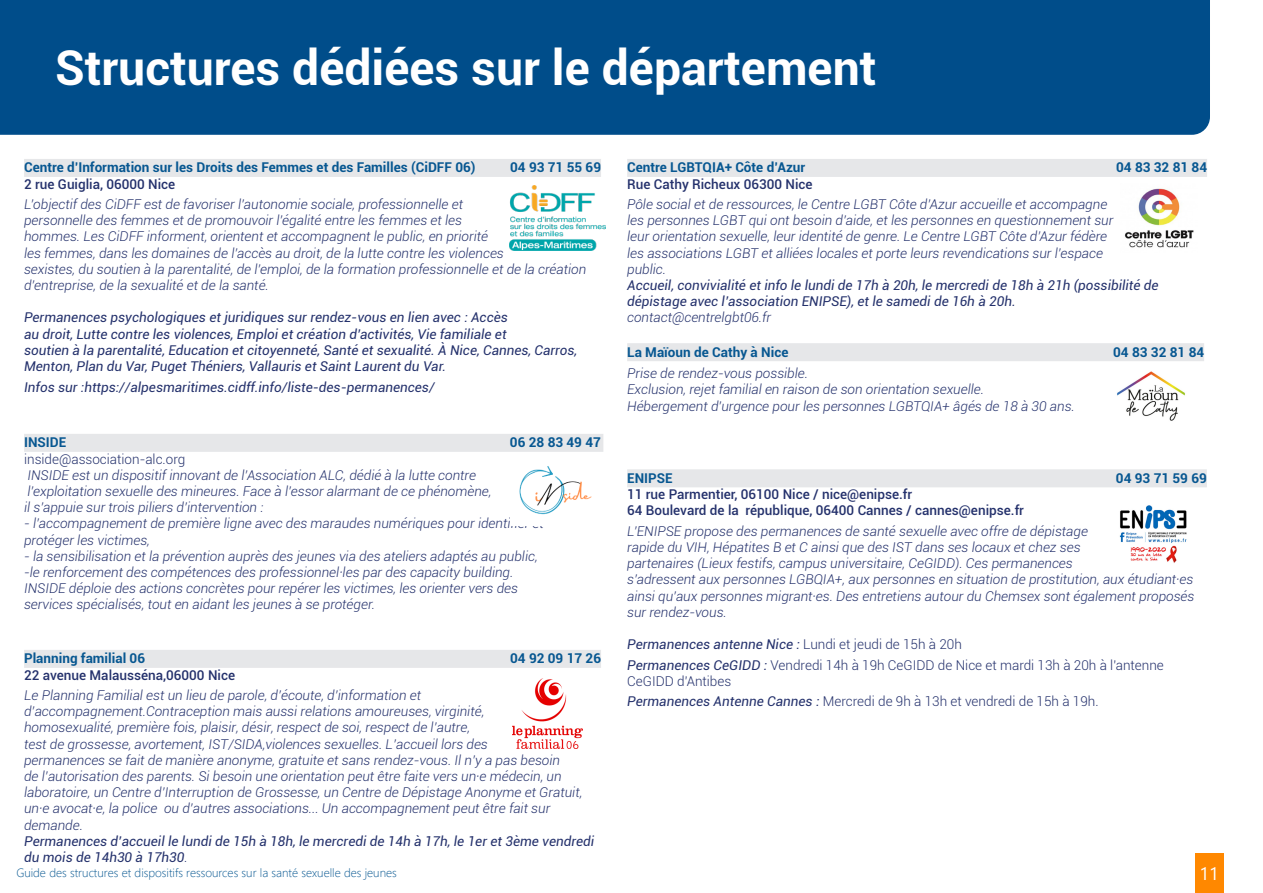
<style>
.page{position:relative;width:1263px;height:893px;background:#fff}
.page>*{position:absolute;margin:0;border:0;box-sizing:border-box;transform-origin:0 0}
.t1{font:700 48px "Roboto";color:#fff}
.t2{font:18px "Segoe UI";color:#fff}
.reste_des_infos{font:italic 300 13.5px/16.2px "Roboto";color:#24316c}
.reste_des_infos-2{font:italic 13.5px/16.2px "Roboto";color:#24316c}
.structure{font:700 13.5px "Roboto";color:#075791}
.reste_des_infos-3{font:300 13.5px/16.2px "Roboto";color:#24316c}
.adresses{font:500 13.5px "Roboto";color:#24316c}
.t3{font:300 12px "Segoe UI";color:#075791}
.s1{font-weight:300}
.s2{font-weight:300;font-style:normal}
.s3{font-weight:400;font-style:italic}
</style>
<div class="page">
<div style="left:1195px;top:854px;width:28px;height:39px;background:#f80"></div>
<div style="left:0;top:0;width:1210px;height:135px;background:#004d8a"></div>
<div style="left:24px;top:159px;width:577px;height:18px;background:#e6e7e9"></div>
<div style="left:24px;top:434px;width:579px;height:18px;background:#e6e7e9"></div>
<div style="left:24px;top:650px;width:577px;height:18px;background:#e6e7e9"></div>
<div style="left:627px;top:159px;width:580px;height:18px;background:#e6e7e9"></div>
<div style="left:627px;top:343px;width:577px;height:18px;background:#e6e7e9"></div>
<div style="left:627px;top:469px;width:580px;height:18px;background:#e6e7e9"></div>
<img style="left:1124px;top:188px;width:70px;height:60px">
<img style="left:510px;top:186px;width:96px;height:64px">
<img style="left:1117px;top:371px;width:68px;height:50px">
<img style="left:519px;top:466px;width:73px;height:49px">
<img style="left:513px;top:678px;width:69px;height:70px">
<img style="left:1119px;top:505px;width:68px;height:58px">
<p class="t1" style="left:55px;top:34px;width:823px">Structures dédiées sur le département</p>
<p class="structure" style="left:24px;top:158px;width:453px">Centre d’Information sur les Droits des Femmes et des Familles (CiDFF 06)</p>
<p class="structure" style="left:510px;top:158px;width:92px">04 93 71 55 69</p>
<p class="adresses" style="left:24px;top:174px;width:153px">2 rue Guiglia, 06000 Nice</p>
<p class="reste_des_infos" style="left:24px;top:196px;width:564px">L’objectif des CiDFF est de favoriser l’autonomie sociale, professionnelle et<br>personnelle des femmes et de promouvoir l’égalité entre les femmes et les<br>hommes. Les CiDFF informent, orientent et accompagnent le public, en priorité<br>les femmes, dans les domaines de l’accès au droit, de la lutte contre les violences<br>sexistes, du soutien à la parentalité, de l’emploi, de la formation professionnelle et de la création d’entreprise, de la sexualité et de la santé.</p>
<p class="reste_des_infos-2" style="left:24px;top:309px;width:485px">Permanences psychologiques et juridiques sur rendez-vous en lien avec : Accès</p>
<p class="reste_des_infos-2" style="left:24px;top:325px;width:484px">au droit, Lutte contre les violences, Emploi et création d’activités, Vie familiale et</p>
<p class="reste_des_infos-2" style="left:24px;top:341px;width:555px">soutien à la parentalité, Education et citoyenneté, Santé et sexualité. À Nice, Cannes, Carros,<br>Menton, Plan du Var, Puget Théniers, Vallauris et Saint Laurent du Var.</p>
<p class="reste_des_infos-2" style="left:24px;top:378px;width:412px">Infos sur :https://alpesmaritimes.cidff.info/liste-des-permanences/</p>
<p class="structure" style="left:24px;top:433px;width:44px">INSIDE</p>
<p class="structure" style="left:510px;top:433px;width:92px">06 28 83 49 47</p>
<p class="reste_des_infos-3" style="left:24px;top:450px;width:163px">inside@association-alc.org</p>
<p class="reste_des_infos" style="left:24px;top:466px;width:469px">INSIDE est un dispositif innovant de l’Association ALC, dédié à la lutte contre l’exploitation sexuelle des mineures. Face à l’essor alarmant de ce phénomène, il s’appuie sur trois piliers d’intervention :</p>
<p class="reste_des_infos" style="left:24px;top:515px;width:521px">- l’accompagnement de première ligne avec des maraudes numériques pour identifier et</p>
<p class="reste_des_infos" style="left:24px;top:531px;width:127px">protéger les victimes,</p>
<p class="reste_des_infos" style="left:24px;top:547px;width:515px">- la sensibilisation et la prévention auprès des jeunes via des ateliers adaptés au public,</p>
<p class="reste_des_infos" style="left:24px;top:564px;width:491px">-le renforcement des compétences des professionnel·les par des capacity building.</p>
<p class="reste_des_infos" style="left:24px;top:580px;width:495px">INSIDE déploie des actions concrètes pour repérer les victimes, les orienter vers des</p>
<p class="reste_des_infos" style="left:24px;top:596px;width:352px">services spécialisés, tout en aidant les jeunes à se protéger.</p>
<p class="structure" style="left:24px;top:649px;width:123px">Planning familial 06</p>
<p class="structure" style="left:510px;top:649px;width:92px">04 92 09 17 26</p>
<p class="adresses" style="left:24px;top:665px;width:212px">22 avenue Malausséna,06000 Nice</p>
<p class="reste_des_infos" style="left:24px;top:687px;width:560px">Le Planning Familial est un lieu de parole, d’écoute, d’information et d’accompagnement.Contraception mais aussi relations amoureuses, virginité,<br>homosexualité, première fois, plaisir, désir, respect de soi, respect de l’autre,<br>test de grossesse, avortement, IST/SIDA,violences sexuelles. L’accueil lors des<br>permanences se fait de manière anonyme, gratuite et sans rendez-vous. Il n’y a pas besoin<br>de l’autorisation des parents. Si besoin une orientation peut être faite vers un·e médecin, un laboratoire, un Centre d’Interruption de Grossesse, un Centre de Dépistage Anonyme et Gratuit, un·e avocat·e, la police ou d’autres associations... Un accompagnement peut être fait sur demande.</p>
<p class="reste_des_infos-2" style="left:24px;top:832px;width:572px">Permanences d’accueil le lundi de 15h à 18h, le mercredi de 14h à 17h, le 1er et 3ème vendredi du mois de 14h30 à 17h30<span class="s1">.</span></p>
<p class="structure" style="left:627px;top:158px;width:180px">Centre LGBTQIA+ Côte d’Azur</p>
<p class="structure" style="left:1116px;top:158px;width:92px">04 83 32 81 84</p>
<p class="adresses" style="left:627px;top:174px;width:187px">Rue Cathy Richeux 06300 Nice</p>
<p class="reste_des_infos" style="left:627px;top:196px;width:488px">Pôle social et de ressources, le Centre LGBT Côte d’Azur accueille et accompagne les personnes LGBT qui ont besoin d’aide, et les personnes en questionnement sur leur orientation sexuelle, leur identité de genre. Le Centre LGBT Côte d’Azur fédère les associations LGBT et alliées locales et porte leurs revendications sur l’espace public.</p>
<p class="reste_des_infos-2" style="left:627px;top:277px;width:533px">Accueil, convivialité et info le lundi de 17h à 20h, le mercredi de 18h à 21h (possibilité de dépistage avec l’association ENIPSE), et le samedi de 16h à 20h.</p>
<p class="reste_des_infos" style="left:627px;top:309px;width:145px">contact@centrelgbt06.fr</p>
<p class="structure" style="left:627px;top:342px;width:163px">La Maïoun de Cathy à Nice</p>
<p class="structure" style="left:1113px;top:342px;width:92px">04 83 32 81 84</p>
<p class="reste_des_infos" style="left:627px;top:365px;width:182px">Prise de rendez-vous possible.</p>
<p class="reste_des_infos" style="left:627px;top:381px;width:449px">Exclusion, rejet familial en raison de son orientation sexuelle.<br>Hébergement d'urgence pour les personnes LGBTQIA+ âgés de 18 à 30 ans.</p>
<p class="structure" style="left:627px;top:468px;width:47px">ENIPSE</p>
<p class="structure" style="left:1116px;top:468px;width:92px">04 93 71 59 69</p>
<p class="adresses" style="left:627px;top:485px;width:287px">11 rue Parmentier, 06100 Nice / nice@enipse.fr</p>
<p class="adresses" style="left:627px;top:501px;width:398px">64 Boulevard de la république, 06400 Cannes / cannes@enipse.fr</p>
<p class="reste_des_infos" style="left:627px;top:522px;width:569px">L’ENIPSE propose des permanences de santé sexuelle avec offre de dépistage<br>rapide du VIH, Hépatites B et C ainsi que des IST dans ses locaux et chez ses<br>partenaires (Lieux festifs, campus universitaire, CeGIDD). Ces permanences<br>s’adressent aux personnes LGBQIA+, aux personnes en situation de prostitution, aux étudiant·es ainsi qu’aux personnes migrant·es. Des entretiens autour du Chemsex sont également proposés sur rendez-vous.</p>
<p class="reste_des_infos-2" style="left:627px;top:636px;width:336px">Permanences antenne Nice : <span class="s2">Lundi et jeudi de 15h à 20h</span></p>
<p class="reste_des_infos-3" style="left:627px;top:656px;width:538px"><span class="s3">Permanences CeGIDD :</span> Vendredi 14h à 19h CeGIDD de Nice et mardi 13h à 20h à l'antenne<br>CeGIDD d'Antibes</p>
<p class="reste_des_infos-3" style="left:627px;top:693px;width:473px"><span class="s3">Permanences Antenne Cannes :</span> Mercredi de 9h à 13h et vendredi de 15h à 19h.</p>
<p class="t3" style="left:16px;top:861px;width:382px">Guide des structures et dispositifs ressources sur la santé sexuelle des jeunes</p>
<h2 class="t2" style="left:1199px;top:856px;width:21px">11</h2>
</div>
